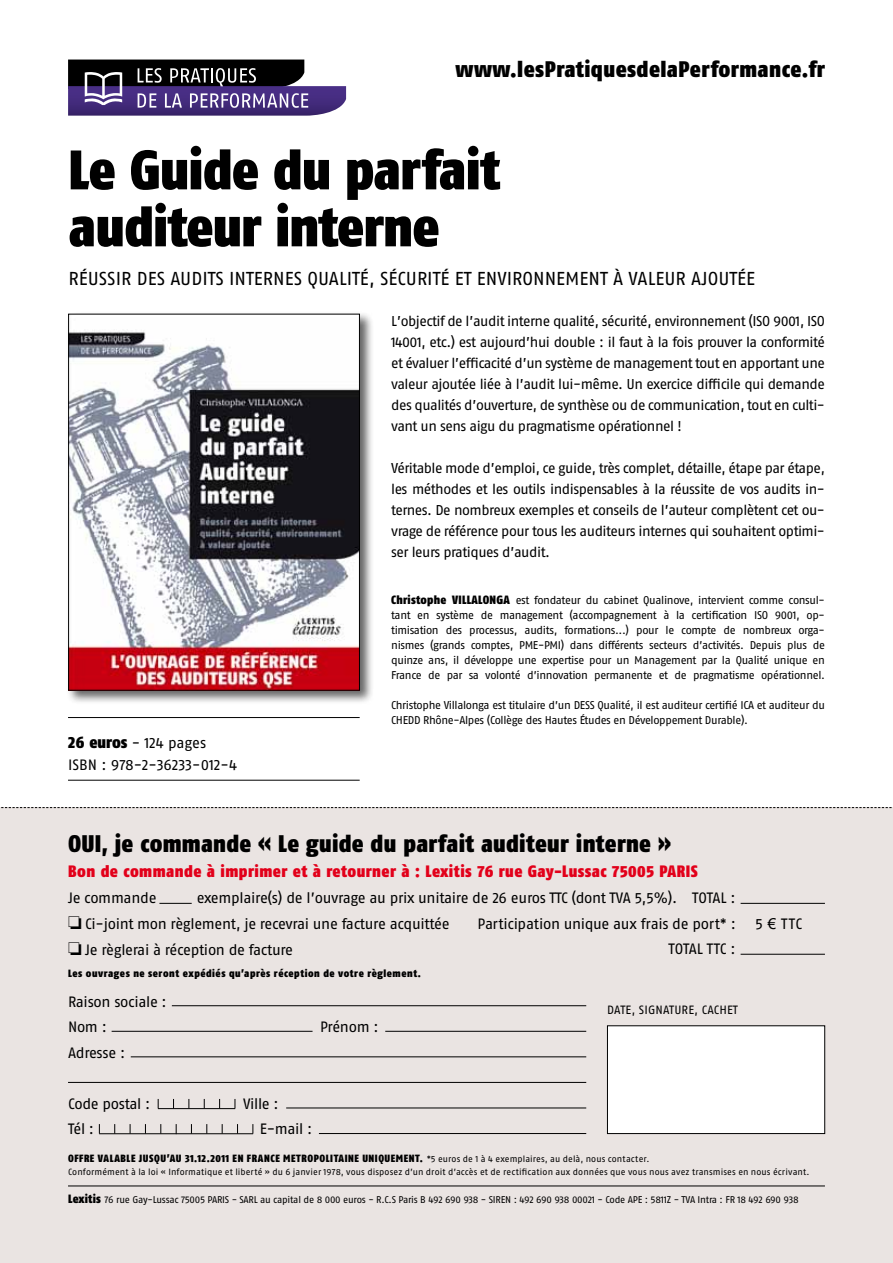
<style>
.page{position:relative;width:893px;height:1263px;background:#fff}
.page>*{position:absolute;margin:0;border:0;box-sizing:border-box;transform-origin:0 0}
.t1{font:55.5px/57px "Fago Co Black Lf";letter-spacing:-.01em;color:#000}
.t2{font:24px "Fago Co Black Lf";letter-spacing:.01em;color:#000}
.t3{font:22.5px "Fago Co Black Lf";letter-spacing:.02em;color:#000}
.t4{font:18.75px "Fago No Regular LF";color:#000}
.t5{font:16.5px "Fago Co Black Lf";letter-spacing:.025em;color:#e2001a}
.t6{font:15px/25.5px "Fago No Regular LF";letter-spacing:-.02em;color:#000}
.t7{font:14.25px/21px "Fago No Regular LF";letter-spacing:-.035em;color:#000;text-align:justify}
.t8{font:12px "Fago No Regular LF";color:#000}
.t9{font:11.25px/15px "Fago No Regular LF";letter-spacing:-.03em;color:#000;text-align:justify}
.t10{font:10.5px "Fago Co Black Lf";letter-spacing:.055em;color:#000}
.t11{font:9.75px "Fago No Regular LF";letter-spacing:-.025em;color:#000}
.t12{font:9px "Fago No Regular LF";letter-spacing:.01em;color:#000}
.s1{font-family:"Fago Co Black Lf";font-size:16.5px}
.s2{font-family:"Fago Co Black Lf";font-size:12px}
.s3{font-family:"Arial"}
.s4{font-family:"Fago No Regular LF";font-size:9px}
</style>
<div class="page">
<div style="left:0;top:808px;width:893px;height:455px;background:#eae4e2"></div>
<svg style="left:0;top:807px;width:893px;height:1px"></svg>
<hr style="left:68px;top:1186px;width:757px;height:1px;background:#000">
<hr style="left:68px;top:717px;width:292px;height:1px;background:#000">
<hr style="left:68px;top:780px;width:292px;height:1px;background:#000">
<hr style="left:159px;top:903px;width:33px;height:1px;background:#000">
<hr style="left:741px;top:903px;width:84px;height:1px;background:#000">
<hr style="left:741px;top:954px;width:84px;height:1px;background:#000">
<svg style="left:68px;top:60px;width:278px;height:56px;background:#53486c"></svg>
<div style="left:66px;top:312px;width:308px;height:393px;background:#000;opacity:.6"></div>
<img style="left:70px;top:316px;width:288px;height:372px">
<div style="left:68px;top:314px;width:292px;height:376px;border:1px solid #000"></div>
<div style="left:607px;top:1026px;width:218px;height:107px;background:#fff"></div>
<div style="left:607px;top:1025px;width:218px;height:109px;border:1px solid #000"></div>
<hr style="left:172px;top:1005px;width:414px;height:1px;background:#000">
<hr style="left:112px;top:1031px;width:201px;height:1px;background:#000">
<hr style="left:385px;top:1031px;width:201px;height:1px;background:#000">
<hr style="left:131px;top:1056px;width:455px;height:1px;background:#000">
<hr style="left:286px;top:1108px;width:300px;height:1px;background:#000">
<hr style="left:319px;top:1133px;width:267px;height:1px;background:#000">
<hr style="left:158px;top:1108px;width:77px;height:1px;background:#000">
<hr style="left:99px;top:1133px;width:77px;height:1px;background:#000">
<hr style="left:176px;top:1133px;width:77px;height:1px;background:#000">
<hr style="left:68px;top:1082px;width:518px;height:1px;background:#000">
<h3 class="t3" style="left:456px;top:56px;width:371px">www.lesPratiquesdelaPerformance.fr</h3>
<h1 class="t1" style="left:68px;top:140px;width:433px">Le Guide du parfait auditeur interne</h1>
<h3 class="t4" style="left:68px;top:268px;width:40px">Réussir</h3>
<h3 class="t4" style="left:137px;top:268px;width:103px">des audits internes</h3>
<h3 class="t4" style="left:307px;top:268px;width:181px">qualité, sécurité et environne</h3>
<h3 class="t4" style="left:565px;top:268px;width:25px">ment</h3>
<h3 class="t4" style="left:613px;top:268px;width:26px">à vale</h3>
<h3 class="t4" style="left:664px;top:268px;width:90px">ur ajoutée</h3>
<p class="t6" style="left:68px;top:731px;width:171px;line-height:22.5px"><span class="s1">26 euros</span> - 124 pages<br>ISBN : 978-2-36233-012-4</p>
<p class="t7" style="left:391px;top:310px;width:435px">L’objectif de l’audit interne qualité, sécurité, environnement (ISO 9001, ISO 14001, etc.) est aujourd’hui double : il faut à la fois prouver la conformité et évaluer l’efficacité d’un système de management tout en apportant une valeur ajoutée liée à l’audit lui-même. U n exercice difficile qui demande des qualités d’ouverture, de synthèse ou de communication, tout en culti&shy;vant un sens aigu du pragmatisme opérationnel !</p>
<p class="t7" style="left:391px;top:457px;width:435px">Véritable mode d’emploi, ce guide, très complet, détaille, étape par étape, les méthodes et les outils indispensables à la réussite de vos audits in&shy;ternes. De nombreux exemples et conseils de l’auteur complètent cet ou&shy;vrage de référence pour tous les auditeurs internes qui souhaitent optimi&shy;ser leurs pratiques d’audit.</p>
<p class="t9" style="left:391px;top:592px;width:435px"><span class="s2">Christophe VILLALONGA</span> est fondateur du cabinet Qualinove, intervient comme consul&shy;tant en système de management (accompagnement à la certification ISO 9001, op&shy;timisation des processus, audits, formations...) pour le compte de nombreux orga&shy;nismes (grands comptes, PM E-PM I) dans différents secteurs d’activités. Depuis plus de quinze ans, il développe une expertise pour un Management par la Qualité unique en France de par sa volonté d’innovation permanente et de pragmatisme opérationnel.</p>
<p class="t9" style="left:391px;top:697px;width:435px">Christophe Villalonga est titulaire d’un DESS Qualité, il est auditeur certifié ICA et auditeur du<br>CH EDD Rhône-Alpes (Collège des Hautes Études en Développement Durable).</p>
<h2 class="t2" style="left:68px;top:829px;width:604px">OUI, je commande « Le guide du parfait auditeur interne »</h2>
<p class="t5" style="left:68px;top:861px;width:631px">Bon de commande à imprimer et à retourner à : Lexitis 76 rue Gay-Lussac 75005 PARIS</p>
<p class="t6" style="left:68px;top:885px;width:90px">Je commande</p>
<p class="t6" style="left:197px;top:885px;width:541px;text-align:right">exemplaire(s) de l’ouvrage au prix unitaire de 26 euros TTC (dont TVA 5,5%). TOTAL :<br>Participation unique aux frais de port* :</p>
<p class="t6" style="left:68px;top:911px;width:383px">□ Ci-joint mon règlement, je recevrai une facture acquittée</p>
<p class="t6" style="left:68px;top:936px;width:227px">□ Je règlerai à réception de facture</p>
<p class="t10" style="left:68px;top:967px;width:354px">Les ouvrages ne seront expédiés qu’après réception de votre règlement.</p>
<p class="t6" style="left:668px;top:936px;width:69px">TOTAL TTC :</p>
<p class="t6" style="left:68px;top:988px;width:100px">Raison sociale :<br>Nom :</p>
<p class="t6" style="left:68px;top:1039px;width:59px">Adresse :</p>
<p class="t6" style="left:320px;top:1014px;width:60px">Prénom :</p>
<p class="t6" style="left:68px;top:1090px;width:84px">Code postal :</p>
<p class="t6" style="left:243px;top:1090px;width:37px">Ville :</p>
<p class="t6" style="left:68px;top:1116px;width:28px">Tél :</p>
<p class="t6" style="left:260px;top:1116px;width:54px">E-mail :</p>
<p class="t8" style="left:607px;top:1003px;width:7px">Date</p>
<p class="t8" style="left:631px;top:1003px;width:15px">, signat</p>
<p class="t8" style="left:674px;top:1003px;width:59px">ure, cachet</p>
<p class="t6" style="left:755px;top:911px;width:49px">5 <span class="s3">€</span> TTC</p>
<p class="t10" style="left:68px;top:1152px;width:583px">OFFRE VALABLE JUSQU’AU 31.12.2011 EN FRANCE METROPOLITAINE UNIQUEMENT. <span class="s4">*5 euros de 1 à 4 exemplaires, au delà, nous contacter.</span></p>
<p class="t12" style="left:68px;top:1167px;width:743px">Conformément à la loi « Informatique et liberté » du 6 janvier 1978, vous disposez d’un droit d’accès et de rectification aux données que vous nous avez transmises en nous écrivant.</p>
<p class="t11" style="left:68px;top:1194px;width:732px"><span class="s2">Lexitis</span> 76 rue Gay-Lussac 75005 PARIS - SARL au capital de 8 000 euros - R.C.S Paris B 492 690 938 - SIREN : 492 690 938 00021 - Code APE : 5811Z - TVA Intra : FR 18 492 690 938</p>
</div>
